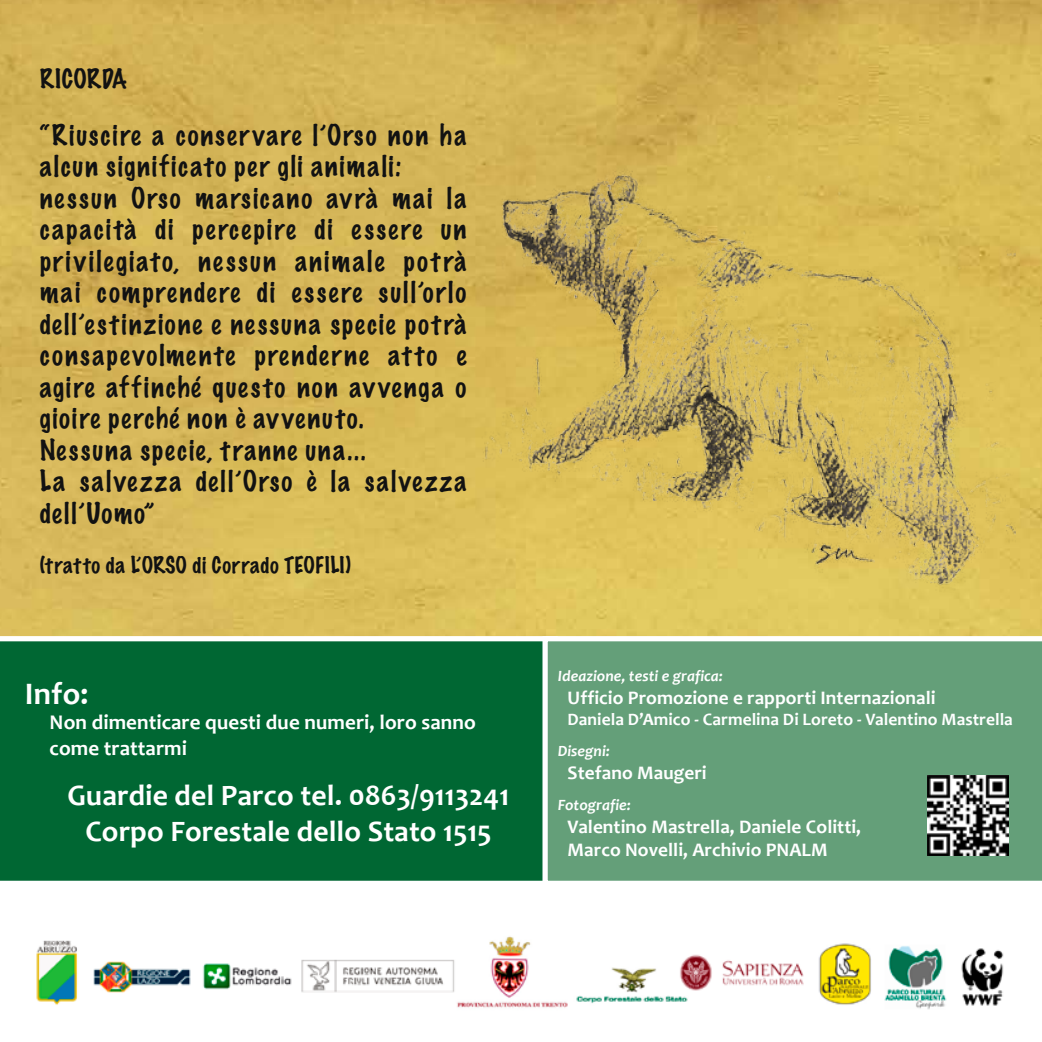
<style>
.page{position:relative;width:1042px;height:1042px;background:#fff}
.page>*{position:absolute;margin:0;border:0;box-sizing:border-box;transform-origin:0 0}
.t1{font:700 31.5px "Candara";color:#fff}
.t2{font:700 29.75px/35.7px "Candara";letter-spacing:.005em;color:#fff;text-align:center}
.t3{font:100 26.25px/31.5px "Marker Felt";letter-spacing:.075em;color:#121212}
.t4{font:100 24.5px "Marker Felt";letter-spacing:.03em;color:#121212}
.t5{font:700 21px/25.2px "Candara";letter-spacing:.005em;color:#fff}
.t6{font:100 21px "Marker Felt";letter-spacing:.035em;color:#121212}
.t7{font:700 19.25px/23.1px "Candara";letter-spacing:.005em;color:#fff}
.t8{font:700 17.5px "Candara";letter-spacing:.005em;color:#fff}
.t9{font:italic 700 15.75px "Candara";letter-spacing:.005em;color:#fff}
</style>
<div class="page">
<img style="left:0;top:0;width:1042px;height:633px">
<img style="left:36px;top:936px;width:968px;height:74px">
<div style="left:0;top:633px;width:540px;height:248px;background:#006733"></div>
<div style="left:540px;top:633px;width:502px;height:248px;background:#649f79"></div>
<img style="left:413px;top:139px;width:603px;height:481px">
<img style="left:928px;top:776px;width:80px;height:80px">
<p class="t4" style="left:40px;top:59px;width:89px">RICORDA</p>
<p class="t3" style="left:40px;top:118px;width:428px">“Riuscire a conservare l’Orso non ha alcun significato per gli animali: nessun Orso marsicano avrà mai la capacità di percepire di essere un privilegiato, nessun animale potrà mai comprendere di essere sull’orlo dell’estinzione e nessuna specie potrà consapevolmente prenderne atto e agire affinché questo non avvenga o gioire perché non è avvenuto.<br>Nessuna specie, tranne una...<br>La salvezza dell’Orso è la salvezza dell’Uomo”</p>
<p class="t6" style="left:40px;top:548px;width:313px">(tratto da L’ORSO di Corrado TEOFILI)</p>
<p class="t1" style="left:25px;top:674px;width:65px">Info:</p>
<p class="t5" style="left:50px;top:709px;width:428px">Non dimenticare questi due numeri, loro sanno come trattarmi</p>
<p class="t2" style="left:67px;top:777px;width:443px">Guardie del Parco tel. 0863/9113241<br>Corpo Forestale dello Stato 1515</p>
<p class="t9" style="left:558px;top:666px;width:167px">Ideazione, testi e grafica:</p>
<p class="t7" style="left:567px;top:686px;width:369px">Ufficio Promozione e rapporti Internazionali</p>
<p class="t8" style="left:567px;top:708px;width:447px">Daniela D’Amico - Carmelina Di Loreto - Valentino Mastrella</p>
<p class="t9" style="left:558px;top:741px;width:54px">Disegni:</p>
<p class="t7" style="left:567px;top:761px;width:141px">Stefano Maugeri</p>
<p class="t9" style="left:558px;top:795px;width:75px">Fotografie:</p>
<p class="t7" style="left:567px;top:815px;width:295px">Valentino Mastrella, Daniele Colitti,<br>Marco Novelli, Archivio PNALM</p>
</div>
